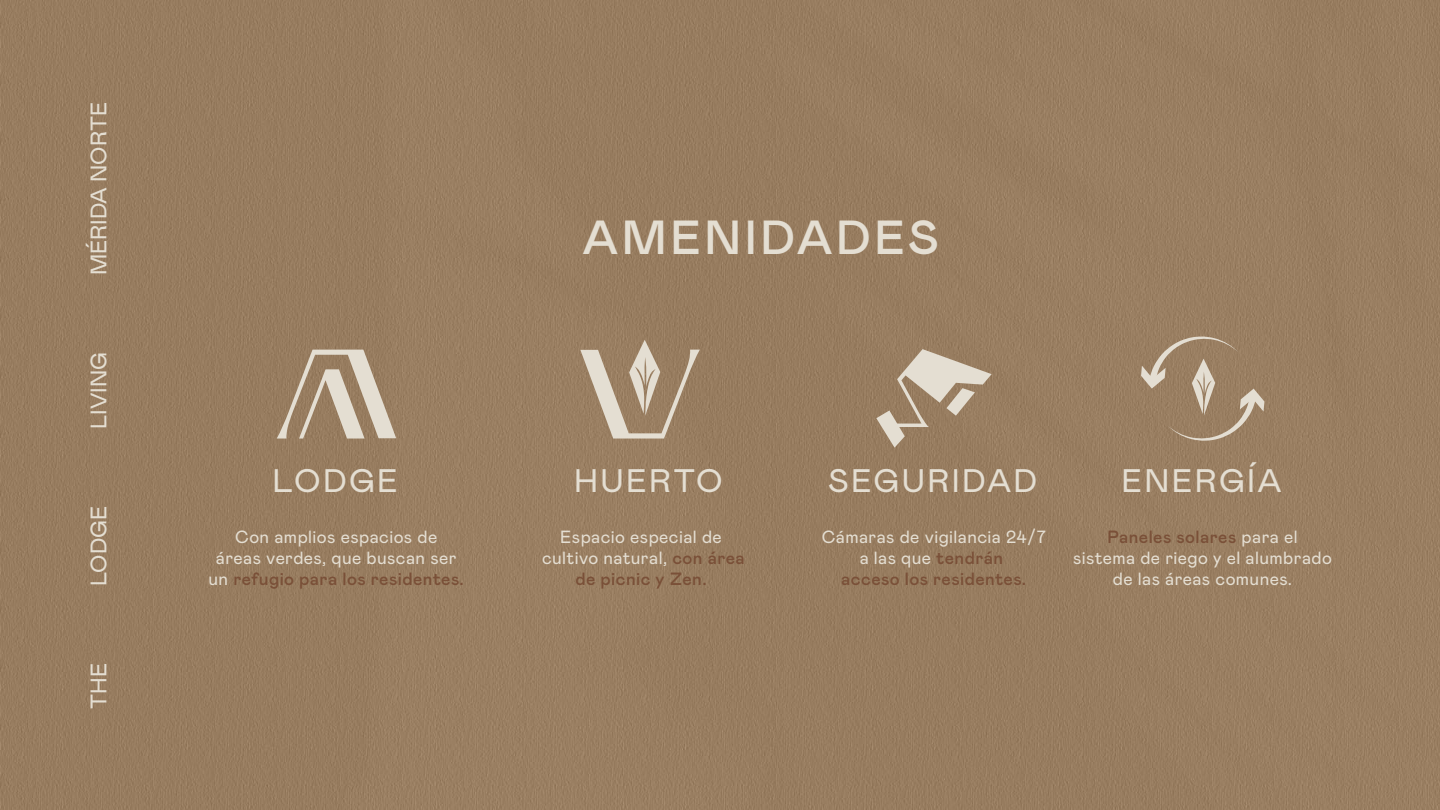
<style>
.page{position:relative;width:1440px;height:810px;background:#987d60}
.page>*{position:absolute;margin:0;border:0;box-sizing:border-box;transform-origin:0 0}
.t1{font:500 47.62px "Mabry Pro";letter-spacing:.075em;color:#e4ded2}
.t2{font:32.62px "Mabry Pro";letter-spacing:.075em;color:#e4ded2}
.t3{font:22.5px "Mabry Pro";color:#e4ded2}
.t4{font:17.62px/21.2px "Mabry Pro";letter-spacing:.025em;color:#e4ded2;text-align:center}
.s1{font-weight:500;color:#7a5038}
</style>
<div class="page">
<svg style="left:277px;top:350px;width:119px;height:89px;background:#b19d85"></svg>
<svg style="left:580px;top:340px;width:120px;height:99px;background:#ac977e"></svg>
<svg style="left:876px;top:349px;width:116px;height:99px;background:#ad9980"></svg>
<svg style="left:1141px;top:336px;width:123px;height:105px;background:#a38b70"></svg>
<p class="t3" style="left:83px;top:275px;width:175px;rotate:-90deg">MÉRIDA NORTE</p>
<p class="t3" style="left:83px;top:429px;width:78px;rotate:-90deg">LIVING</p>
<p class="t3" style="left:83px;top:586px;width:81px;rotate:-90deg">LODGE</p>
<p class="t3" style="left:83px;top:709px;width:47px;rotate:-90deg">THE</p>
<h1 class="t1" style="left:583px;top:204px;width:358px">AMENIDADES</h1>
<h2 class="t2" style="left:273px;top:457px;width:127px">LODGE</h2>
<h2 class="t2" style="left:574px;top:457px;width:150px">HUERTO</h2>
<h2 class="t2" style="left:828px;top:457px;width:211px">SEGURIDAD</h2>
<p class="t4" style="left:209px;top:525px;width:257px">Con amplios espacios de<br>áreas verdes, que buscan ser un <span class="s1">refugio para los residentes.</span></p>
<p class="t4" style="left:542px;top:525px;width:204px">Espacio especial de cultivo natural, <span class="s1">con área de picnic y Zen.</span></p>
<p class="t4" style="left:822px;top:525px;width:226px">Cámaras de vigilancia 24/7 a las que <span class="s1">tendrán<br>acceso los residentes.</span></p>
<h2 class="t2" style="left:1121px;top:457px;width:162px">ENERGÍA</h2>
<p class="t4" style="left:1073px;top:525px;width:260px"><span class="s1">Paneles solares</span> para el<br>sistema de riego y el alumbrado de las áreas comunes.</p>
</div>
